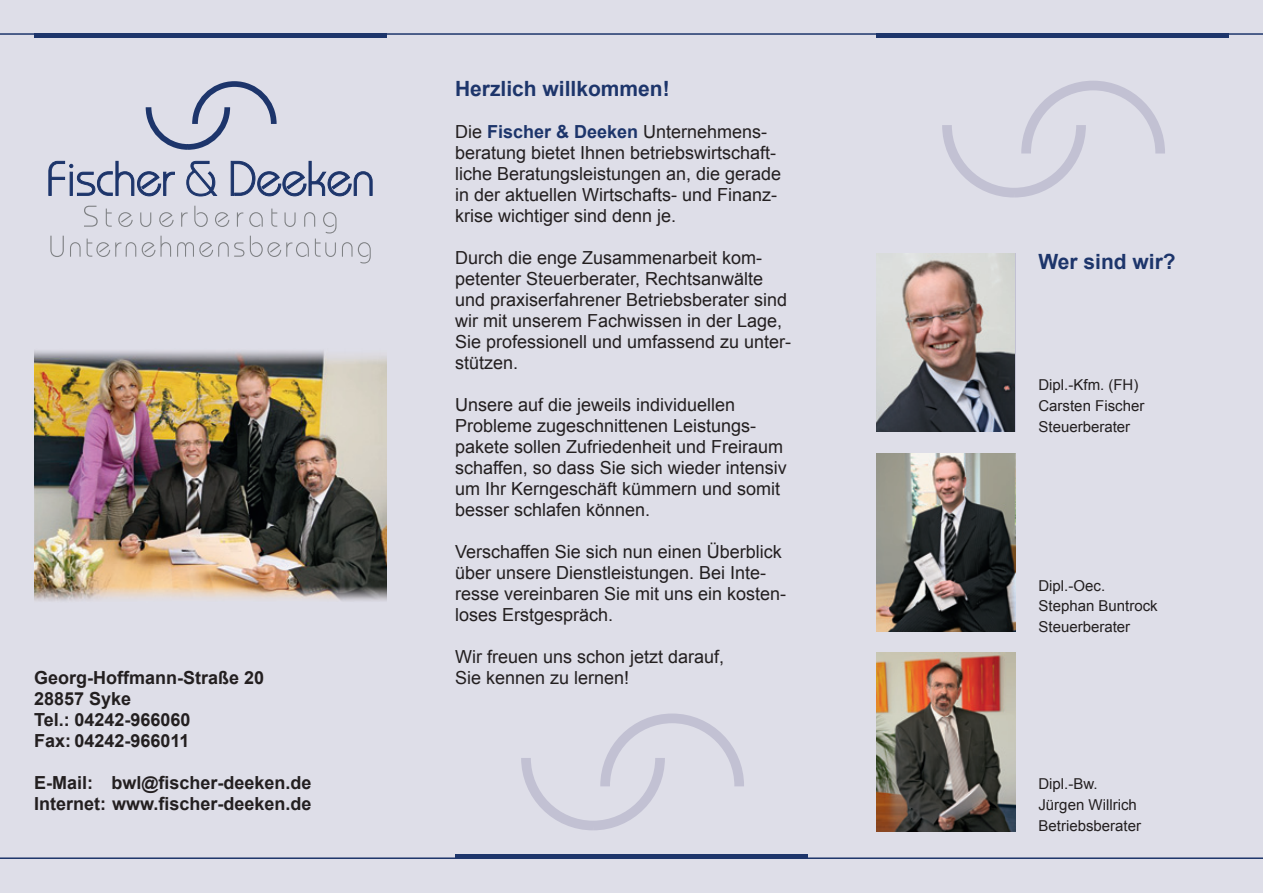
<style>
.page{position:relative;width:1263px;height:893px;background:#dedee8}
.page>*{position:absolute;margin:0;border:0;box-sizing:border-box;transform-origin:0 0}
.t1{font:700 21px "Arial";color:#1d356b}
.t2{font:18px/21px "Arial";color:#231f20}
.t3{font:700 18px/21px "Arial";color:#231f20}
.t4{font:15px/21px "Arial";color:#231f20}
.s1{font-size:17.4px}
.s2{font-weight:700;color:#1d356b}
</style>
<div class="page">
<div style="left:876px;top:33px;width:353px;height:5px;background:#1d356b"></div>
<hr style="left:455px;top:855px;width:353px;height:4px;background:#1d356b">
<div style="left:34px;top:33px;width:353px;height:5px;background:#1d356b"></div>
<hr style="left:0;top:33px;width:1263px;height:2px;background:#1d356b">
<hr style="left:0;top:857px;width:1263px;height:2px;background:#1d356b">
<svg style="left:942px;top:81px;width:223px;height:116px"></svg>
<img style="left:34px;top:350px;width:353px;height:251px">
<img style="left:876px;top:254px;width:139px;height:178px">
<img style="left:876px;top:453px;width:139px;height:178px">
<img style="left:876px;top:653px;width:139px;height:178px">
<svg style="left:50px;top:206px;width:321px;height:58px"></svg>
<svg style="left:48px;top:81px;width:325px;height:116px"></svg>
<svg style="left:521px;top:713px;width:223px;height:117px"></svg>
<p class="t3" style="left:34px;top:667px;width:232px">Georg-Hoffmann-Straße 20<br>28857 Syke<br>Tel.: 04242-966060<br>Fax: 04242-966011</p>
<p class="t3" style="left:34px;top:772px;width:279px">E-Mail: bwl<span class="s1">@</span>fischer-deeken.de<br>Internet: www.fischer-deeken.de</p>
<p class="t1" style="left:455px;top:77px;width:216px">Herzlich willkommen!</p>
<p class="t2" style="left:455px;top:121px;width:328px">Die <span class="s2">Fischer &amp; Deeken</span> Unternehmens&shy;beratung bietet Ihnen betriebs wirtschaft&shy;liche Beratungsleistungen an, die gerade in der aktuellen Wirtschafts- und Finanz&shy;krise wichtiger sind denn je.</p>
<p class="t2" style="left:455px;top:247px;width:338px">Durch die enge Zusammenarbeit kom -<br>pe tenter Steuerberater, Rechtsanwälte und praxiserfahrener Betriebsberater sind wir mit unserem Fachwissen in der Lage, Sie professionell und umfassend zu unter&shy;stützen.</p>
<p class="t2" style="left:455px;top:394px;width:333px">Unsere auf die jeweils individuellen<br>Prob leme zugeschnittenen Leistungs&shy;pakete sollen Zufriedenheit und Freiraum schaffen, so dass Sie sich wieder intensiv um Ihr Kerngeschäft kümmern und somit besser schlafen können.</p>
<p class="t2" style="left:455px;top:541px;width:333px">Verschaffen Sie sich nun einen Überblick über unsere Dienstleistungen. Bei Inte - resse vereinbaren Sie mit uns ein kosten&shy;loses Erst gespräch.</p>
<p class="t2" style="left:455px;top:646px;width:271px">Wir freuen uns schon jetzt darauf,<br>Sie kennen zu lernen!</p>
<p class="t1" style="left:1038px;top:250px;width:139px">Wer sind wir?</p>
<p class="t4" style="left:1038px;top:374px;width:107px">Dipl.-Kfm. (FH)<br>Carsten Fischer<br>Steuerberater</p>
<p class="t4" style="left:1038px;top:576px;width:121px;line-height:19.5px">Dipl.-Oec.<br>Stephan Buntrock</p>
<p class="t4" style="left:1038px;top:616px;width:93px">Steuerberater</p>
<p class="t4" style="left:1038px;top:773px;width:104px">Dipl.-Bw.<br>Jürgen Willrich<br>Betriebsberater</p>
</div>
